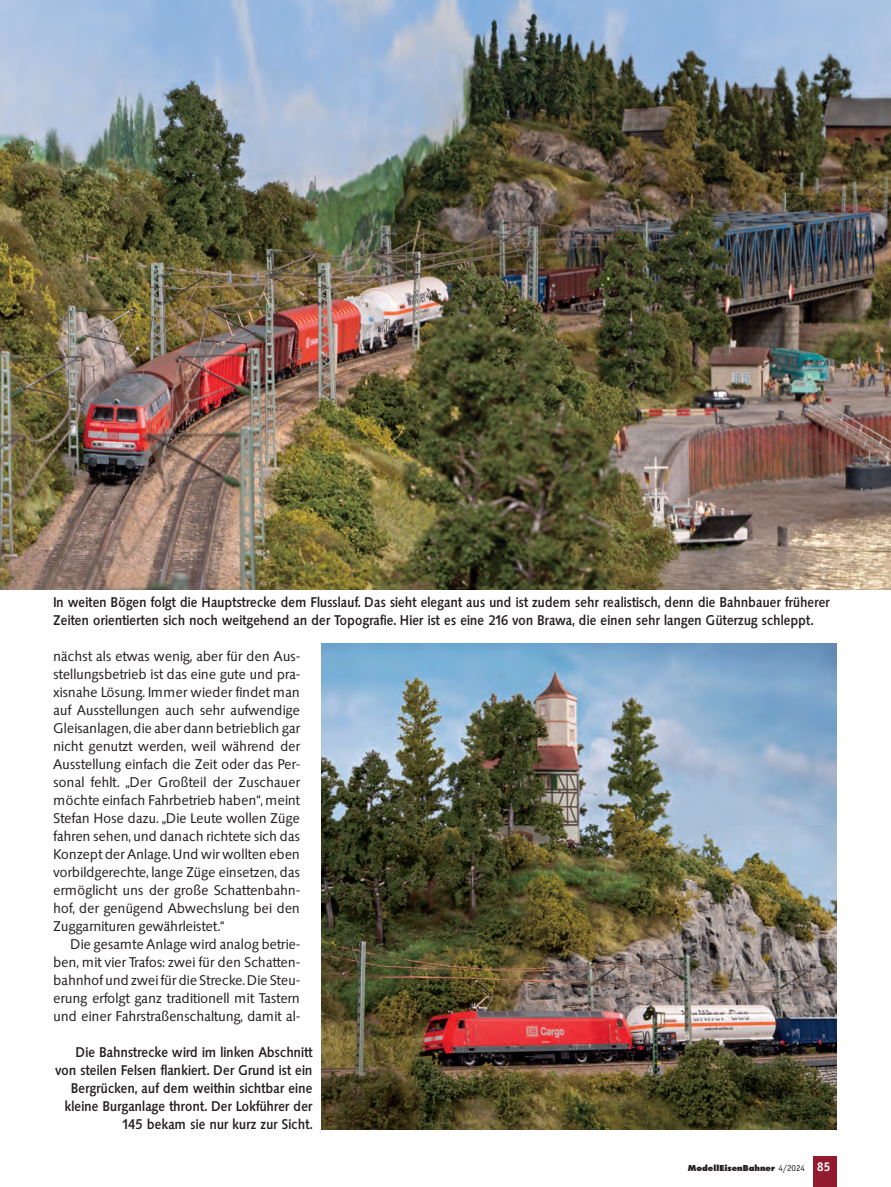
<style>
.page{position:relative;width:891px;height:1187px;background:#fff}
.page>*{position:absolute;margin:0;border:0;box-sizing:border-box;transform-origin:0 0}
.t1{font:14.7px/18px "Saxony Serial";letter-spacing:-.015em;color:#231f20;text-align:justify}
.t2{font:500 14.7px/18px "Saxony Serial";letter-spacing:-.015em;color:#231f20;scale:.9 1}
.t3{font:800 7.95px "Futura Std";color:#231f20}
.s1{font-family:"Officina Sans ITC Pro";font-weight:400;font-size:9px}
.s2{font-family:"Officina Sans ITC Pro";font-weight:700;font-size:12.75px;color:#fff}
</style>
<div class="page">
<div style="left:812px;top:1156px;width:24px;height:31px;background:#921b30"></div>
<img style="left:321px;top:643px;width:515px;height:486px">
<img style="left:0;top:0;width:890px;height:589px">
<p class="t2" style="left:53px;top:593px;width:864px">In weiten Bögen folgt die Hauptstrecke dem Flusslauf. Das sieht elegant aus und ist zudem sehr realistisch, denn die Bahnbauer früherer<br>Zeiten orientierten sich noch weitgehend an der Topografie. Hier ist es eine 216 von Brawa, die einen sehr langen Güterzug schleppt.</p>
<p class="t1" style="left:53px;top:647px;width:248px">nächst als etwas wenig, aber für den Aus&shy;stellungsbetrieb ist das eine gute und pra&shy;xisnahe Lösung. Immer wieder findet man auf Ausstellungen auch sehr aufwendige Gleisanlagen, die aber dann betrieblich gar nicht genutzt werden, weil während der Ausstellung einfach die Zeit oder das Per&shy;sonal fehlt. „Der Großteil der Zuschauer möchte einfach Fahrbetrieb haben“, meint Stefan Hose dazu. „Die Leute wollen Züge fahren sehen, und danach richtete sich das Konzept der Anlage. Und wir wollten eben vorbildgerechte, lange Züge einsetzen, das ermöglicht uns der große Schattenbahn&shy;hof, der genügend Abwechslung bei den Zuggarnituren gewährleistet.“</p>
<p class="t1" style="left:53px;top:935px;width:248px;text-indent:17px">Die gesamte Anlage wird analog betrie&shy;ben, mit vier Trafos: zwei für den Schatten&shy;bahnhof und zwei für die Strecke. Die Steu&shy;erung erfolgt ganz traditionell mit Tastern und einer Fahrstraßenschaltung, damit al-</p>
<p class="t2" style="left:55px;top:1043px;width:287px;text-align:right">Die Bahnstrecke wird im linken Abschnitt von steilen Felsen flankiert. Der Grund ist ein Bergrücken, auf dem weithin sichtbar eine kleine Burganlage thront. Der Lokführer der 145 bekam sie nur kurz zur Sicht.</p>
<p class="t3" style="left:687px;top:1163px;width:144px">ModellEisenBahner <span class="s1">4/2024</span> <span class="s2">85</span></p>
</div>
